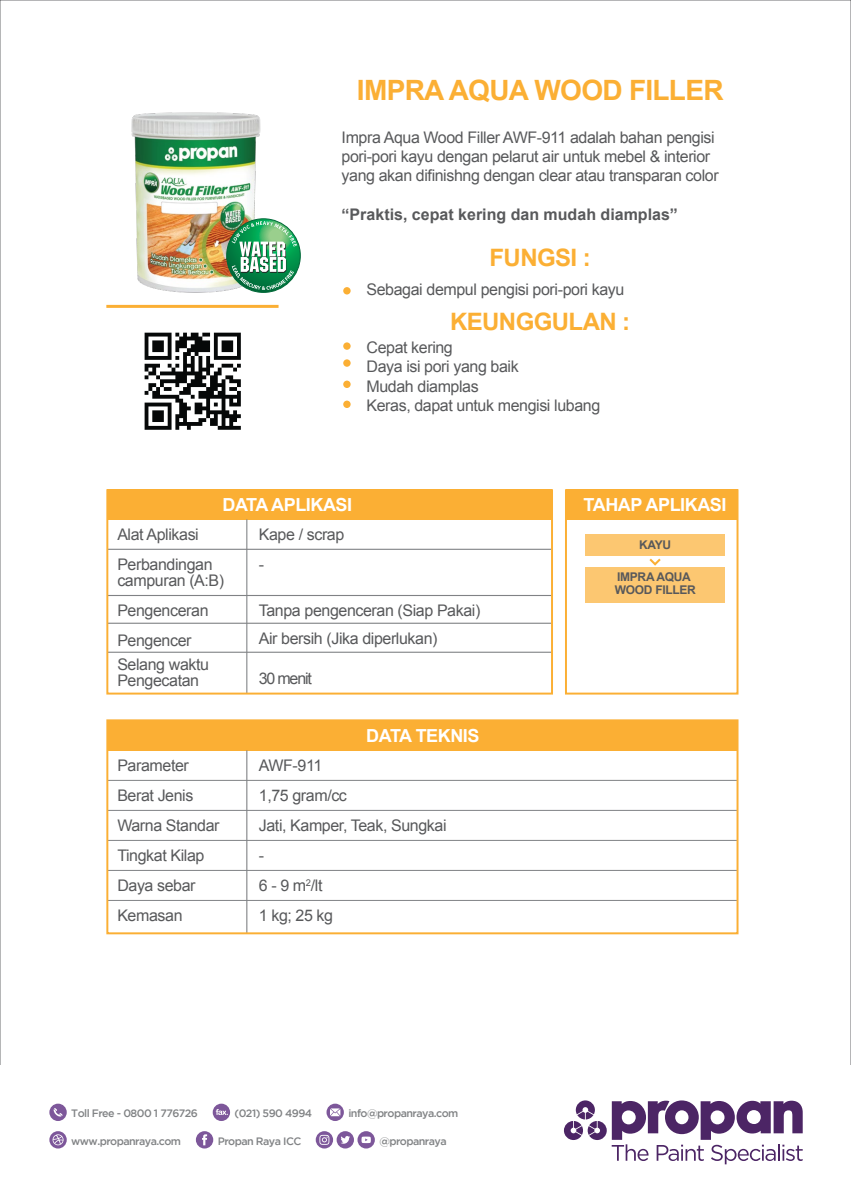
<style>
.page{position:relative;width:851px;height:1191px;background:#fff}
.page>*{position:absolute;margin:0;border:0;box-sizing:border-box;transform-origin:0 0}
.t1{font:700 28px "Arial";letter-spacing:-.025em;color:#fbaf34}
.t2{font:700 24px "Arial";letter-spacing:-.025em;color:#fbaf34}
.t3{font:700 18px "Arial";letter-spacing:-.025em;color:#fff}
.t4{font:16px/30px "Arial";letter-spacing:-.025em;color:#58595b}
.t5{font:700 16px "Arial";color:#58595b}
.t6{font:700 12px/12.4px "Arial";letter-spacing:-.025em;color:#58595b}
.t7{font:500 10.8px "Gotham HTF";letter-spacing:-.05em;color:#818385}
</style>
<div class="page">
<img style="left:144px;top:332px;width:97px;height:98px">
<img style="left:131px;top:112px;width:134px;height:181px">
<div style="left:585px;top:534px;width:139px;height:22px;background:#fcc771"></div>
<div style="left:585px;top:566px;width:139px;height:36px;background:#fcc771"></div>
<div style="left:107px;top:489px;width:444px;height:30px;background:#fbaf34"></div>
<div style="left:566px;top:489px;width:171px;height:30px;background:#fbaf34"></div>
<div style="left:343px;top:287px;width:7px;height:7px;background:#fbaf34;border-radius:50%"></div>
<div style="left:343px;top:359px;width:7px;height:8px;background:#fbaf34;border-radius:50%"></div>
<div style="left:343px;top:380px;width:7px;height:8px;background:#fbaf34;border-radius:50%"></div>
<div style="left:343px;top:400px;width:7px;height:8px;background:#fbaf34;border-radius:50%"></div>
<div style="left:343px;top:342px;width:7px;height:8px;background:#fbaf34;border-radius:50%"></div>
<hr style="left:107px;top:549px;width:444px;height:1px;background:#808285">
<hr style="left:107px;top:595px;width:444px;height:1px;background:#808285">
<hr style="left:246px;top:519px;width:1px;height:174px;background:#808285">
<hr style="left:107px;top:622px;width:444px;height:2px;background:#808285">
<hr style="left:107px;top:651px;width:444px;height:2px;background:#808285">
<div style="left:106px;top:489px;width:447px;height:205px;border:2px solid #fbaf34"></div>
<div style="left:107px;top:720px;width:630px;height:30px;background:#fbaf34"></div>
<hr style="left:107px;top:780px;width:630px;height:1px;background:#808285">
<hr style="left:107px;top:810px;width:630px;height:1px;background:#808285">
<hr style="left:246px;top:750px;width:1px;height:183px;background:#808285">
<hr style="left:107px;top:840px;width:630px;height:1px;background:#808285">
<hr style="left:107px;top:870px;width:630px;height:1px;background:#808285">
<hr style="left:107px;top:900px;width:630px;height:1px;background:#808285">
<div style="left:106px;top:719px;width:632px;height:215px;border:2px solid #fbaf34"></div>
<div style="left:565px;top:489px;width:173px;height:205px;border:2px solid #fbaf34"></div>
<svg style="left:647px;top:558px;width:15px;height:9px"></svg>
<div style="left:106px;top:305px;width:172px;height:3px;border:2px solid #fbaf34"></div>
<svg style="left:227px;top:219px;width:73px;height:73px"></svg>
<div style="left:226px;top:219px;width:74px;height:73px;border:1px solid #006838;border-radius:50%"></div>
<img style="left:232px;top:221px;width:65px;height:69px">
<div style="left:357px;top:1131px;width:18px;height:17px;background:#7d579a;border-radius:50%"></div>
<svg style="left:361px;top:1136px;width:10px;height:7px"></svg>
<div style="left:336px;top:1131px;width:18px;height:17px;background:#7d579a;border-radius:50%"></div>
<svg style="left:341px;top:1136px;width:9px;height:7px"></svg>
<svg style="left:316px;top:1131px;width:17px;height:17px"></svg>
<svg style="left:319px;top:1134px;width:10px;height:10px"></svg>
<div style="left:196px;top:1131px;width:17px;height:17px;background:#7d579a;border-radius:50%"></div>
<svg style="left:202px;top:1134px;width:5px;height:11px"></svg>
<svg style="left:49px;top:1131px;width:18px;height:17px"></svg>
<svg style="left:53px;top:1134px;width:11px;height:11px"></svg>
<svg style="left:326px;top:1103px;width:18px;height:18px"></svg>
<svg style="left:330px;top:1108px;width:10px;height:8px"></svg>
<div style="left:213px;top:1103px;width:17px;height:18px;background:#7d579a;border-radius:50%"></div>
<svg style="left:216px;top:1109px;width:12px;height:6px"></svg>
<svg style="left:49px;top:1103px;width:18px;height:18px"></svg>
<svg style="left:54px;top:1108px;width:8px;height:9px"></svg>
<svg style="left:564px;top:1100px;width:238px;height:64px"></svg>
<h1 class="t1" style="left:357px;top:72px;width:368px">IMPRA AQUA WOOD FILLER</h1>
<p class="t4" style="left:341px;top:128px;width:378px;line-height:19.2px">Impra Aqua Wood Filler AWF-911 adalah bahan pengisi pori-pori kayu dengan pelarut air untuk mebel &amp; interior yang akan difinishng dengan clear atau transparan color</p>
<p class="t5" style="left:341px;top:203px;width:338px">“Praktis, cepat kering dan mudah diamplas”</p>
<h2 class="t2" style="left:489px;top:242px;width:103px">FUNGSI :</h2>
<p class="t4" style="left:366px;top:275px;width:259px">Sebagai dempul pengisi pori-pori kayu</p>
<h2 class="t2" style="left:450px;top:306px;width:182px">KEUNGGULAN :</h2>
<p class="t4" style="left:366px;top:338px;width:235px;line-height:19.2px">Cepat kering<br>Daya isi pori yang baik<br>Mudah diamplas<br>Keras, dapat untuk mengisi lubang</p>
<p class="t3" style="left:222px;top:493px;width:131px">DATA APLIKASI</p>
<p class="t3" style="left:583px;top:493px;width:144px">TAHAP APLIKASI</p>
<p class="t4" style="left:117px;top:520px;width:97px">Alat Aplikasi<br>Perbandingan</p>
<p class="t4" style="left:117px;top:566px;width:108px">campuran (A:B)<br>Pengenceran<br>Pengencer</p>
<p class="t4" style="left:117px;top:657px;width:93px;line-height:16px">Selang waktu<br>Pengecatan</p>
<p class="t4" style="left:259px;top:520px;width:87px">Kape / scrap -</p>
<p class="t4" style="left:259px;top:597px;width:223px;line-height:28px">Tanpa pengenceran (Siap Pakai)<br>Air bersih (Jika diperlukan)</p>
<p class="t4" style="left:259px;top:664px;width:54px">30 menit</p>
<p class="t3" style="left:366px;top:724px;width:115px">DATA TEKNIS</p>
<p class="t4" style="left:117px;top:751px;width:104px">Parameter<br>Berat Jenis<br>Warna Standar<br>Tingkat Kilap<br>Daya sebar<br>Kemasan</p>
<p class="t4" style="left:259px;top:751px;width:189px">AWF-911<br>1,75 gram/cc<br>Jati, Kamper, Teak, Sungkai -<br>6 - 9 m<sup>2</sup>/lt<br>1 kg; 25 kg</p>
<p class="t7" style="left:71px;top:1107px;width:128px">Toll Free - 0800 1 776726</p>
<p class="t7" style="left:234px;top:1107px;width:79px">(021) 590 4994</p>
<p class="t7" style="left:348px;top:1107px;width:112px">info@propanraya.com</p>
<p class="t7" style="left:71px;top:1134px;width:111px">www.propanraya.com</p>
<p class="t7" style="left:218px;top:1134px;width:85px">Propan Raya ICC</p>
<p class="t7" style="left:379px;top:1134px;width:69px">@propanraya</p>
<p class="t6" style="left:639px;top:539px;width:33px">KAYU</p>
<p class="t6" style="left:614px;top:571px;width:82px">IMPRA AQUA<br>WOOD FILLER</p>
</div>
